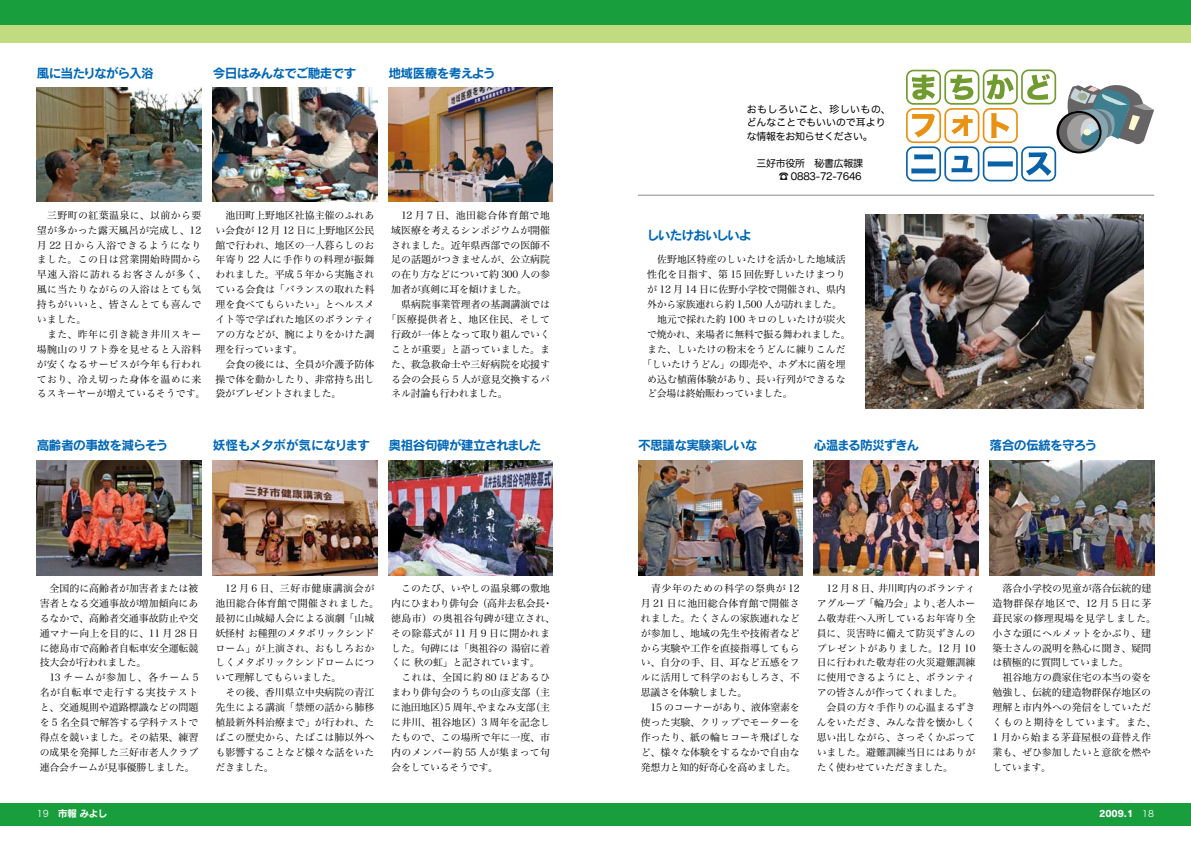
<style>
.page{position:relative;width:1191px;height:842px;background:#fff}
.page>*{position:absolute;margin:0;border:0;box-sizing:border-box;transform-origin:0 0}
.t1{font:12.8px "Rodin Pro B";letter-spacing:-.06em;color:#0068b7}
.t2{font:12.8px "Rodin Pro B";letter-spacing:-.095em;color:#0068b7}
.t3{font:12.8px "Rodin Pro B";letter-spacing:-.04em;color:#0068b7}
.t4{font:12.8px "Rodin Pro B";letter-spacing:-.08em;color:#0068b7}
.t5{font:9.9px/14.9px "Hira Min Pro W3";color:#000}
.t6{font:9.9px/14.9px "Hira Min Pro W3";letter-spacing:.04em;color:#000}
.t7{font:9.9px "Hira Min Pro W3";letter-spacing:-.025em;color:#000}
.t8{font:9.9px/13.5px "Hira Maru Pro W4";color:#000}
.t9{font:9.9px "Hira Min Pro W3";letter-spacing:.035em;color:#000}
.t10{font:9.9px/13.5px "Hira Maru Pro W4";letter-spacing:-.025em;color:#000;text-align:right}
.t11{font:9.9px "Hira Min Pro W3";letter-spacing:.025em;color:#000}
.t12{font:9.9px "Hira Min Pro W3";letter-spacing:.03em;color:#000}
.t13{font:9.9px "Hira Min Pro W3";letter-spacing:.065em;color:#000}
.t14{font:9.9px "Hira Min Pro W3";letter-spacing:-.02em;color:#000}
.t15{font:9.2px "New Rodin Pro B";color:#fff}
.t16{font:9.2px "Hira Kaku Pro W3";color:#fff}
.t17{font:9px "Rodin Pro EB";color:#fff}
.t18{font:9px "Hira Kaku Pro W3";color:#fff}
</style>
<div class="page">
<div style="left:0;top:803px;width:1191px;height:23px;background:#189e3c"></div>
<div style="left:0;top:0;width:1191px;height:26px;background:#189e3c"></div>
<hr style="left:638px;top:195px;width:516px;height:1px;background:#898989">
<div style="left:0;top:26px;width:1191px;height:17px;background:#c1db81"></div>
<svg style="left:906px;top:69px;width:150px;height:112px"></svg>
<svg style="left:1056px;top:111px;width:45px;height:42px"></svg>
<div style="left:1059px;top:113px;width:40px;height:39px;background:#666464;border-radius:50%"></div>
<svg style="left:1063px;top:85px;width:91px;height:69px"></svg>
<img style="left:866px;top:214px;width:277px;height:194px">
<img style="left:213px;top:460px;width:164px;height:115px">
<img style="left:37px;top:460px;width:164px;height:116px">
<img style="left:989px;top:460px;width:165px;height:115px">
<img style="left:213px;top:87px;width:164px;height:115px">
<img style="left:388px;top:460px;width:165px;height:115px">
<img style="left:37px;top:87px;width:164px;height:115px">
<img style="left:638px;top:460px;width:164px;height:116px">
<img style="left:814px;top:460px;width:164px;height:115px">
<img style="left:388px;top:87px;width:165px;height:115px">
<p class="t4" style="left:37px;top:64px;width:119px">風に当たりながら入浴</p>
<p class="t1" style="left:213px;top:64px;width:145px">今日はみんなでご馳走です</p>
<p class="t1" style="left:388px;top:64px;width:109px">地域医療を考えよう</p>
<p class="t8" style="left:746px;top:102px;width:145px">おもしろいこと、珍しいもの、どんなことでもいいので耳よりな情報をお知らせください。</p>
<p class="t10" style="left:746px;top:156px;width:118px">　三好市役所　秘書広報課☎ 0883-72-7646</p>
<p class="t6" style="left:37px;top:207px;width:171px">　三野町の紅葉温泉に、以前から要望が多かった露天風呂が完成し、12月 22 日から入浴できるようになりました。この日は営業開始時間から早速入浴に訪れるお客さんが多く、風に当たりながらの入浴はとても気持ちがいいと、皆さんとても喜んでいました。<br>　また、昨年に引き続き井川スキー場腕山のリフト券を見せると入浴料が安くなるサービスが今年も行われており、冷え切った身体を温めに来るスキーヤーが増えているそうです。</p>
<p class="t5" style="left:215px;top:207px;width:160px">　池田町上野地区社協主催のふれあい会食が 12 月 12 日に上野地区公民館で行われ、地区の一人暮らしのお年寄り 22 人に手作りの料理が振舞われました。平成 5 年から実施されている会食は「バランスの取れた料理を食べてもらいたい」とヘルスメイト等で学ばれた地区のボランティアの方などが、腕によりをかけた調理を行っています。<br>　会食の後には、全員が介護予防体操で体を動かしたり、非常持ち出し袋がプレゼントされました。</p>
<p class="t13" style="left:391px;top:207px;width:160px">　12 月 7 日、池田総合体育館で地</p>
<p class="t5" style="left:391px;top:222px;width:160px">域医療を考えるシンポジウムが開催</p>
<p class="t5" style="left:391px;top:236px;width:160px">されました。近年県西部での医師不</p>
<p class="t5" style="left:391px;top:251px;width:160px">足の話題がつきませんが、公立病院</p>
<p class="t5" style="left:391px;top:266px;width:160px">の在り方などについて約 300 人の参</p>
<p class="t7" style="left:391px;top:281px;width:137px">加者が真剣に耳を傾けました。</p>
<p class="t5" style="left:391px;top:296px;width:160px">　県病院事業管理者の基調講演では</p>
<p class="t6" style="left:386px;top:311px;width:165px">「医療提供者と、地区住民、そして</p>
<p class="t5" style="left:391px;top:326px;width:160px">行政が一体となって取り組んでいく</p>
<p class="t5" style="left:391px;top:341px;width:160px">ことが重要」と語っていました。ま</p>
<p class="t5" style="left:391px;top:356px;width:160px">た、救急救命士や三好病院を応援す</p>
<p class="t5" style="left:391px;top:370px;width:160px">る会の会長ら 5 人が意見交換するパ</p>
<p class="t7" style="left:391px;top:385px;width:118px">ネル討論も行われました。</p>
<p class="t2" style="left:646px;top:226px;width:106px">しいたけおいしいよ</p>
<p class="t5" style="left:647px;top:251px;width:200px">　佐野地区特産のしいたけを活かした地域活</p>
<p class="t11" style="left:647px;top:266px;width:200px">性化を目指す、第 15 回佐野しいたけまつり</p>
<p class="t5" style="left:647px;top:281px;width:200px">が 12 月 14 日に佐野小学校で開催され、県内</p>
<p class="t7" style="left:647px;top:296px;width:196px">外から家族連れら約 1,500 人が訪れました。</p>
<p class="t5" style="left:647px;top:311px;width:200px">　地元で採れた約 100 キロのしいたけが炭火</p>
<p class="t7" style="left:647px;top:326px;width:205px">で焼かれ、来場者に無料で振る舞われました。</p>
<p class="t5" style="left:647px;top:341px;width:200px">また、しいたけの粉末をうどんに練りこんだ</p>
<p class="t7" style="left:642px;top:355px;width:205px">「しいたけうどん」の即売や、ホダ木に菌を埋</p>
<p class="t5" style="left:647px;top:370px;width:200px">め込む植菌体験があり、長い行列ができるな</p>
<p class="t7" style="left:647px;top:385px;width:147px">ど会場は終始賑わっていました。</p>
<p class="t1" style="left:37px;top:436px;width:133px">高齢者の事故を減らそう</p>
<p class="t3" style="left:213px;top:436px;width:159px">妖怪もメタボが気になります</p>
<p class="t1" style="left:388px;top:436px;width:154px">奥祖谷句碑が建立されました</p>
<p class="t1" style="left:638px;top:436px;width:121px">不思議な実験楽しいな</p>
<p class="t2" style="left:814px;top:436px;width:107px">心温まる防災ずきん</p>
<p class="t1" style="left:989px;top:436px;width:109px">落合の伝統を守ろう</p>
<p class="t5" style="left:40px;top:580px;width:160px">　全国的に高齢者が加害者または被害者となる交通事故が増加傾向にあるなかで、高齢者交通事故防止や交通マナー向上を目的に、11 月 28 日に徳島市で高齢者自転車安全運転競技大会が行われました。<br>　13 チームが参加し、各チーム 5名が自転車で走行する実技テストと、交通規則や道路標識などの問題を 5 名全員で解答する学科テストで得点を競いました。その結果、練習の成果を発揮した三好市老人クラブ連合会チームが見事優勝しました。</p>
<p class="t5" style="left:215px;top:580px;width:165px;text-indent:10px">12 月 6 日、三好市健康講演会が池田総合体育館で開催されました。最初に山城婦人会による演劇「山城妖怪村お種狸のメタボリックシンドローム」が上演され、おもしろおかしくメタボリックシンドロームについて理解してもらいました。<br>　その後、香川県立中央病院の青江先生による講演「禁煙の話から肺移植最新外科治療まで」が行われ、たばこの歴史から、たばこは肺以外へも影響することなど様々な話をいただきました。</p>
<p class="t5" style="left:391px;top:580px;width:163px;text-align:right">　このたび、いやしの温泉郷の敷地・</p>
<p class="t7" style="left:391px;top:595px;width:156px">内にひまわり俳句会（高井去私会長</p>
<p class="t9" style="left:391px;top:609px;width:165px">徳島市）の奥祖谷句碑が建立され、</p>
<p class="t12" style="left:391px;top:624px;width:160px">その除幕式が 11 月 9 日に開かれま</p>
<p class="t7" style="left:391px;top:639px;width:160px">した。句碑には「奥祖谷の湯宿に着</p>
<p class="t7" style="left:391px;top:654px;width:150px">くに秋の虹」と記されています。</p>
<p class="t9" style="left:391px;top:669px;width:160px">　これは、全国に約 80 ほどあるひ</p>
<p class="t5" style="left:391px;top:684px;width:160px">まわり俳句会のうちの山彦支部（主</p>
<p class="t5" style="left:530px;top:699px;width:21px">（主</p>
<p class="t5" style="left:391px;top:699px;width:160px">に池田地区 5）周年、<br>に井川、祖谷地区）3 周年を記念したもので、この場所で年に一度、市内のメンバー約 55 人が集まって句会をしているそうです。</p>
<p class="t5" style="left:477px;top:699px;width:60px">やまなみ支部</p>
<p class="t5" style="left:641px;top:580px;width:160px">　青少年のための科学の祭典が 12月 21 日に池田総合体育館で開催されました。たくさんの家族連れなどが参加し、地域の先生や技術者などから実験や工作を直接指導してもらい、自分の手、目、耳など五感をフルに活用して科学のおもしろさ、不思議さを体験しました。<br>　15 のコーナーがあり、液体窒素を使った実験、クリップでモーターを作ったり、紙の輪ヒコーキ飛ばしなど、様々な体験をするなかで自由な発想力と知的好奇心を高めました。</p>
<p class="t14" style="left:878px;top:580px;width:99px">井川町内のボランティ</p>
<p class="t5" style="left:826px;top:580px;width:55px">12 月 8 日、</p>
<p class="t5" style="left:816px;top:595px;width:160px">アグループ「輪乃会」より、<br>ム敬寿荘へ入所しているお年寄り全員に、災害時に備えて防災ずきんのプレゼントがありました。12 月 10日に行われた敬寿荘の火災避難訓練に使用できるようにと、ボランティアの皆さんが作ってくれました。<br>　会員の方々手作りの心温まるずきんをいただき、みんな昔を懐かしく思い出しながら、さっそくかぶっていました。避難訓練当日にはありがたく使わせていただきました。</p>
<p class="t5" style="left:936px;top:595px;width:41px">老人ホー</p>
<p class="t5" style="left:992px;top:580px;width:165px;text-indent:10px">落合小学校の児童が落合伝統的建造物群保存地区で、12 月 5 日に茅葺民家の修理現場を見学しました。小さな頭にヘルメットをかぶり、建築士さんの説明を熱心に聞き、疑問は積極的に質問していました。<br>　祖谷地方の農家住宅の本当の姿を勉強し、伝統的建造物群保存地区の理解と市内外への発信をしていただくものと期待をしています。また、<br>1 月から始まる茅葺屋根の葺替え作業も、ぜひ参加したいと意欲を燃やしています。</p>
<p class="t16" style="left:37px;top:805px;width:14px">19</p>
<p class="t15" style="left:58px;top:805px;width:51px">市報みよし</p>
<p class="t17" style="left:1099px;top:807px;width:36px">2009.1</p>
<p class="t18" style="left:1142px;top:805px;width:13px">18</p>
</div>
